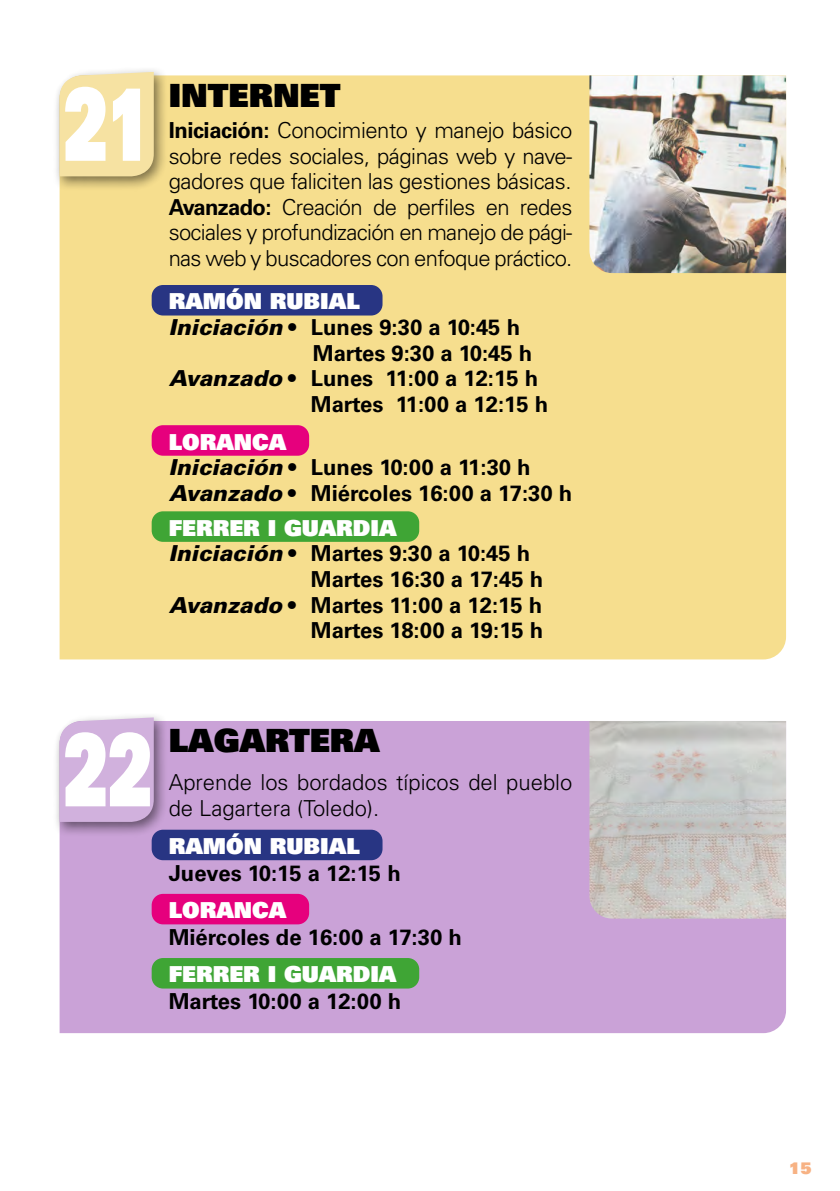
<style>
.page{position:relative;width:840px;height:1191px;background:#fff}
.page>*{position:absolute;margin:0;border:0;box-sizing:border-box;transform-origin:0 0}
.t1{font:100px "Univers LT Std X Black";color:#fff;scale:.63 1}
.t2{font:32px "Univers LT Std X Black";color:#000}
.t3{font:700 22px/25.6px "Univers LT Std";color:#000}
.t4{font:300 22px/25.6px "Univers LT Std";letter-spacing:-.015em;color:#000;text-align:justify}
.t5{font:22px "Univers LT Std X Black";color:#fff}
.t6{font:16px "Univers LT Std X Black";color:#f7b284}
.s1{font-weight:700}
.s2{font-weight:900;font-style:italic}
</style>
<div class="page">
<div style="left:60px;top:75px;width:725px;height:584px;background:#f6de8e"></div>
<div style="left:52px;top:65px;width:116px;height:126px;background:#000;opacity:.5"></div>
<div style="left:60px;top:72px;width:94px;height:104px;background:#f6e2a2"></div>
<div style="left:152px;top:285px;width:230px;height:30px;background:#283583;border-radius:11px"></div>
<div style="left:152px;top:425px;width:157px;height:31px;background:#e6007d;border-radius:11px"></div>
<div style="left:152px;top:511px;width:267px;height:31px;background:#3fa535;border-radius:11px"></div>
<img style="left:589px;top:75px;width:196px;height:198px">
<div style="left:60px;top:721px;width:725px;height:312px;background:#caa2d7"></div>
<div style="left:52px;top:711px;width:116px;height:126px;background:#000;opacity:.5"></div>
<div style="left:60px;top:717px;width:94px;height:105px;background:#d1b1dd"></div>
<div style="left:152px;top:829px;width:230px;height:31px;background:#283583;border-radius:11px"></div>
<div style="left:152px;top:894px;width:157px;height:30px;background:#e6007d;border-radius:11px"></div>
<div style="left:152px;top:958px;width:267px;height:30px;background:#3fa535;border-radius:11px"></div>
<img style="left:589px;top:721px;width:196px;height:197px">
<h1 class="t1" style="left:63px;top:59px;width:142px">21</h1>
<h2 class="t2" style="left:169px;top:74px;width:173px">INTERNET</h2>
<p class="t4" style="left:169px;top:117px;width:405px"><span class="s1">Iniciación:</span> Conocimiento y manejo básico sobre redes sociales, páginas web y nave&shy;gadores que faliciten las gestiones básicas.<br><span class="s1">Avanzado:</span> Creación de perfiles en redes sociales y profundización en manejo de pági&shy;nas web y buscadores con enfoque práctico.</p>
<p class="t5" style="left:169px;top:287px;width:192px">RAMÓN RUBIAL</p>
<p class="t3" style="left:169px;top:315px;width:353px"><span class="s2">Iniciación</span> • Lunes 9:30 a 10:45 h</p>
<p class="t3" style="left:313px;top:340px;width:221px">Martes 9:30 a 10:45 h</p>
<p class="t3" style="left:169px;top:366px;width:371px"><span class="s2">Avanzado</span> • Lunes 11:00 a 12:15 h</p>
<p class="t3" style="left:311px;top:391px;width:239px">Martes 11:00 a 12:15 h</p>
<p class="t5" style="left:169px;top:427px;width:119px">LORANCA</p>
<p class="t3" style="left:169px;top:455px;width:405px"><span class="s2">Iniciación</span> • Lunes 10:00 a 11:30 h<br><span class="s2">Avanzado</span> • Miércoles 16:00 a 17:30 h</p>
<p class="t5" style="left:169px;top:513px;width:229px">FERRER I GUARDIA</p>
<p class="t3" style="left:169px;top:541px;width:363px"><span class="s2">Iniciación</span> • Martes 9:30 a 10:45 h</p>
<p class="t3" style="left:311px;top:567px;width:234px">Martes 16:30 a 17:45 h</p>
<p class="t3" style="left:169px;top:592px;width:375px"><span class="s2">Avanzado</span> • Martes 11:00 a 12:15 h</p>
<p class="t3" style="left:311px;top:618px;width:234px">Martes 18:00 a 19:15 h</p>
<h1 class="t1" style="left:63px;top:704px;width:142px">22</h1>
<h2 class="t2" style="left:169px;top:719px;width:212px">LAGARTERA</h2>
<p class="t4" style="left:169px;top:769px;width:405px;line-height:26.4px">Aprende los bordados típicos del pueblo de Lagartera (Toledo).</p>
<p class="t5" style="left:169px;top:831px;width:192px">RAMÓN RUBIAL</p>
<p class="t3" style="left:169px;top:860px;width:233px">Jueves 10:15 a 12:15 h</p>
<p class="t5" style="left:169px;top:896px;width:119px">LORANCA</p>
<p class="t3" style="left:169px;top:924px;width:294px">Miércoles de 16:00 a 17:30 h</p>
<p class="t5" style="left:169px;top:960px;width:229px">FERRER I GUARDIA</p>
<p class="t3" style="left:169px;top:988px;width:234px">Martes 10:00 a 12:00 h</p>
<p class="t6" style="left:788px;top:1158px;width:24px">15</p>
</div>
